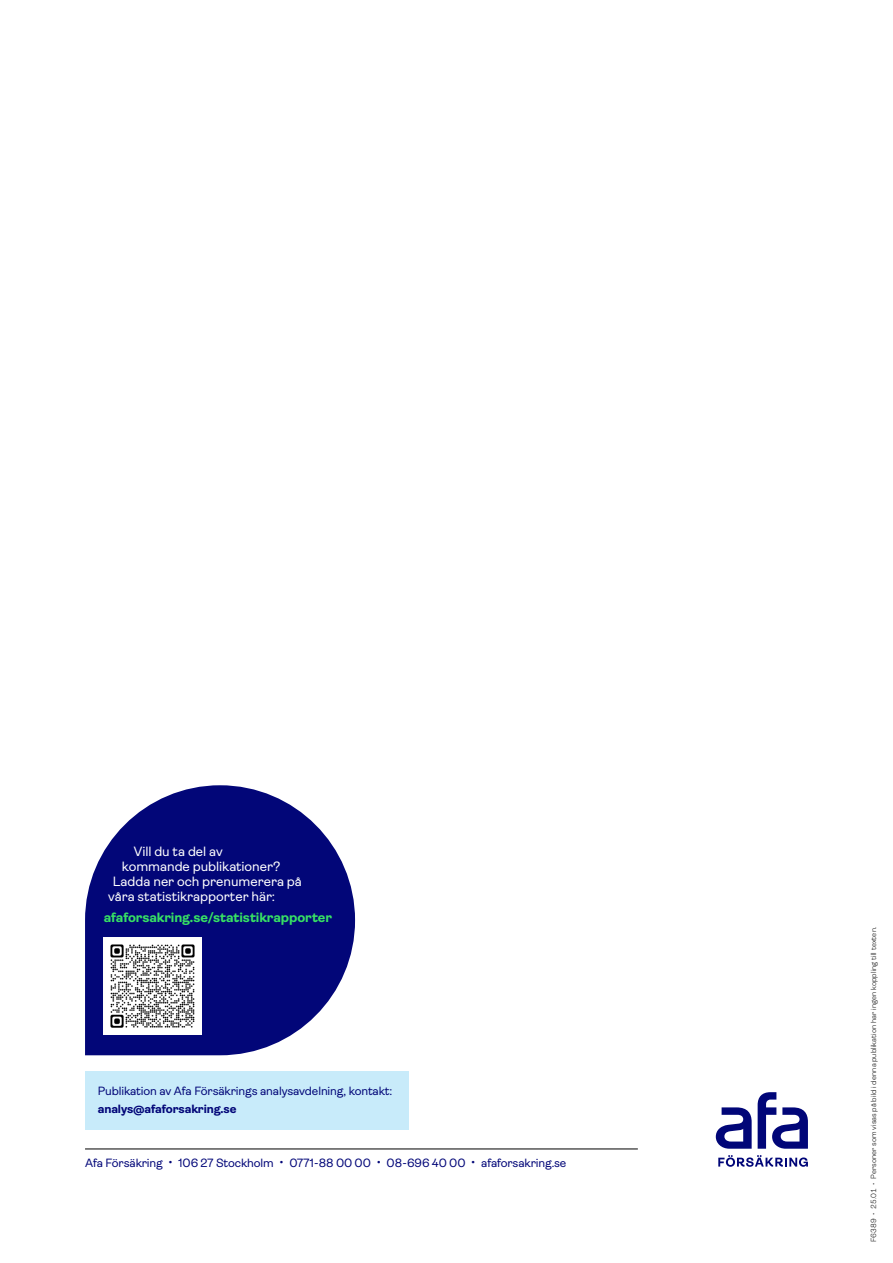
<style>
.page{position:relative;width:893px;height:1263px;background:#fff}
.page>*{position:absolute;margin:0;border:0;box-sizing:border-box;transform-origin:0 0}
.Infotext_9_12{font:13.5px "Ambit";color:#fff}
.Infotext_9_12-2{font:700 13.5px "Ambit";letter-spacing:-.005em;color:#37e164}
.Avsändare{font:12px/18px "Ambit";letter-spacing:-.01em;color:#020678}
.Fnr_Fotobyline_baksi{font:300 7.5px "Ambit";letter-spacing:.01em;color:#000}
.s1{font-weight:700}
</style>
<div class="page">
<svg style="left:718px;top:1155px;width:90px;height:12px"></svg>
<svg style="left:716px;top:1107px;width:36px;height:42px"></svg>
<svg style="left:758px;top:1092px;width:50px;height:57px"></svg>
<hr style="left:85px;top:1149px;width:553px;height:1px;background:#000">
<div style="left:85px;top:1071px;width:323px;height:58px;background:#c8ebfa"></div>
<svg style="left:85px;top:785px;width:270px;height:270px;fill:#020678"></svg>
<img style="left:104px;top:937px;width:97px;height:98px">
<p class="Infotext_9_12" style="left:134px;top:844px;width:90px">Vill du ta del av</p>
<p class="Infotext_9_12" style="left:122px;top:859px;width:160px">kommande publikationer?</p>
<p class="Infotext_9_12" style="left:113px;top:874px;width:191px">Ladda ner och prenumerera på</p>
<p class="Infotext_9_12" style="left:108px;top:889px;width:168px">våra statistikrapporter här:</p>
<p class="Infotext_9_12-2" style="left:104px;top:910px;width:230px">afaforsakring.se/statistikrapporter</p>
<p class="Avsändare" style="left:98px;top:1082px;width:296px">Publikation av Afa Försäkrings analysavdelning, kontakt: <span class="s1">analys@afaforsakring.se</span></p>
<p class="Avsändare" style="left:85px;top:1154px;width:483px">Afa Försäkring • 106 27 Stockholm • 0771-88 00 00 • 08-696 40 00 • afaforsakring.se</p>
<p class="Fnr_Fotobyline_baksi" style="left:869px;top:1242px;width:317px;rotate:-90deg">F6389 • 25.01 • Personer som visas på bild i denna publikation har ingen koppling till texten.</p>
</div>
